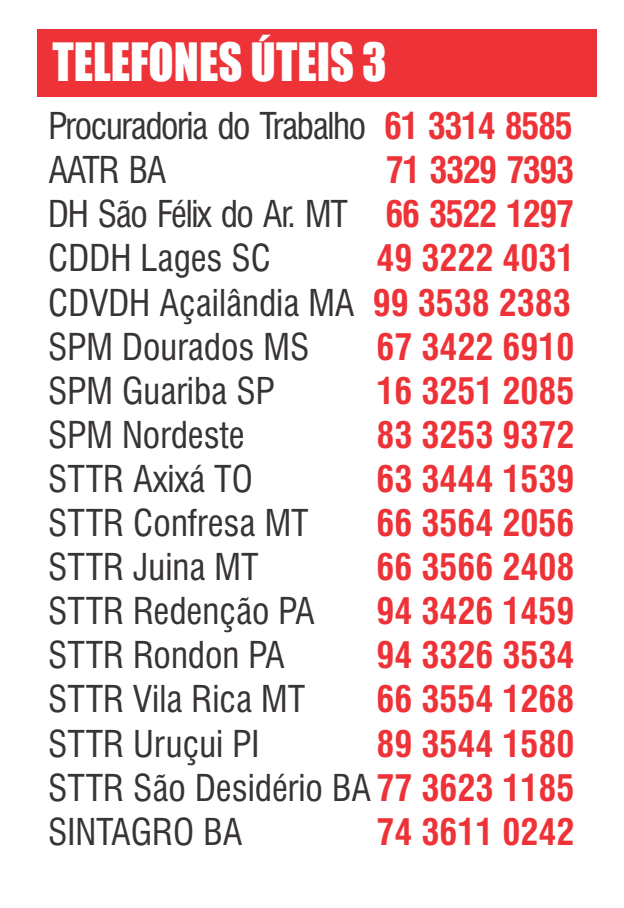
<style>
.page{position:relative;width:624px;height:908px;background:#fff}
.page>*{position:absolute;margin:0;border:0;box-sizing:border-box;transform-origin:0 0}
.t1{font:48.8px "Impact";color:#fff;scale:.95 1}
.t2{font:condensed 36px/44px "Swiss 721 BT";color:#383336;text-align:justify}
.t3{font:700 condensed 36px "Swiss 721 BT";color:#ed3338}
.t4{font:condensed 36px/44px "Swiss 721 BT";letter-spacing:-.04em;color:#383336}
.s1{font-weight:700;color:#ed3338}
</style>
<div class="page">
<div style="left:37px;top:29px;width:559px;height:68px;background:#ed3338"></div>
<h1 class="t1" style="left:52px;top:24px;width:353px">TELEFONES ÚTEIS 3</h1>
<p class="t4" style="left:48px;top:104px;width:526px">Procuradoria do Trabalho <span class="s1">61 3314 8585<br></span>AATR BA</p>
<p class="t2" style="left:48px;top:148px;width:527px;text-indent:337px"><span class="s1">71 3329 7393<br></span>DH São Félix do Ar. MT <span class="s1">66 3522 1297<br></span>CDDH Lages SC</p>
<p class="t2" style="left:48px;top:236px;width:528px;text-indent:328px"><span class="s1">49 3222 4031<br></span>CDVDH Açailândia MA <span class="s1">99 3538 2383<br></span>SPM Dourados MS</p>
<p class="t3" style="left:376px;top:325px;width:199px">67 3422 6910</p>
<p class="t2" style="left:48px;top:368px;width:228px">SPM Guariba SP</p>
<p class="t3" style="left:376px;top:369px;width:199px">16 3251 2085</p>
<p class="t2" style="left:48px;top:412px;width:198px">SPM Nordeste</p>
<p class="t3" style="left:376px;top:413px;width:199px">83 3253 9372</p>
<p class="t2" style="left:48px;top:456px;width:206px">STTR Axixá TO</p>
<p class="t3" style="left:376px;top:457px;width:199px">63 3444 1539</p>
<p class="t2" style="left:48px;top:500px;width:262px">STTR Confresa MT</p>
<p class="t3" style="left:376px;top:501px;width:199px">66 3564 2056</p>
<p class="t2" style="left:48px;top:544px;width:212px">STTR Juina MT</p>
<p class="t3" style="left:376px;top:545px;width:199px">66 3566 2408</p>
<p class="t2" style="left:48px;top:589px;width:268px">STTR Redenção PA</p>
<p class="t3" style="left:376px;top:589px;width:199px">94 3426 1459</p>
<p class="t2" style="left:48px;top:633px;width:238px">STTR Rondon PA</p>
<p class="t3" style="left:376px;top:633px;width:199px">94 3326 3534</p>
<p class="t2" style="left:48px;top:677px;width:259px">STTR Vila Rica MT</p>
<p class="t3" style="left:376px;top:677px;width:199px">66 3554 1268</p>
<p class="t2" style="left:48px;top:721px;width:213px">STTR Uruçui PI</p>
<p class="t2" style="left:48px;top:721px;width:528px;text-indent:328px"><span class="s1">89 3544 1580<br></span>STTR São Desidério BA <span class="s1">77 3623 1185<br></span>SINTAGRO BA</p>
<p class="t3" style="left:376px;top:809px;width:199px">74 3611 0242</p>
</div>
